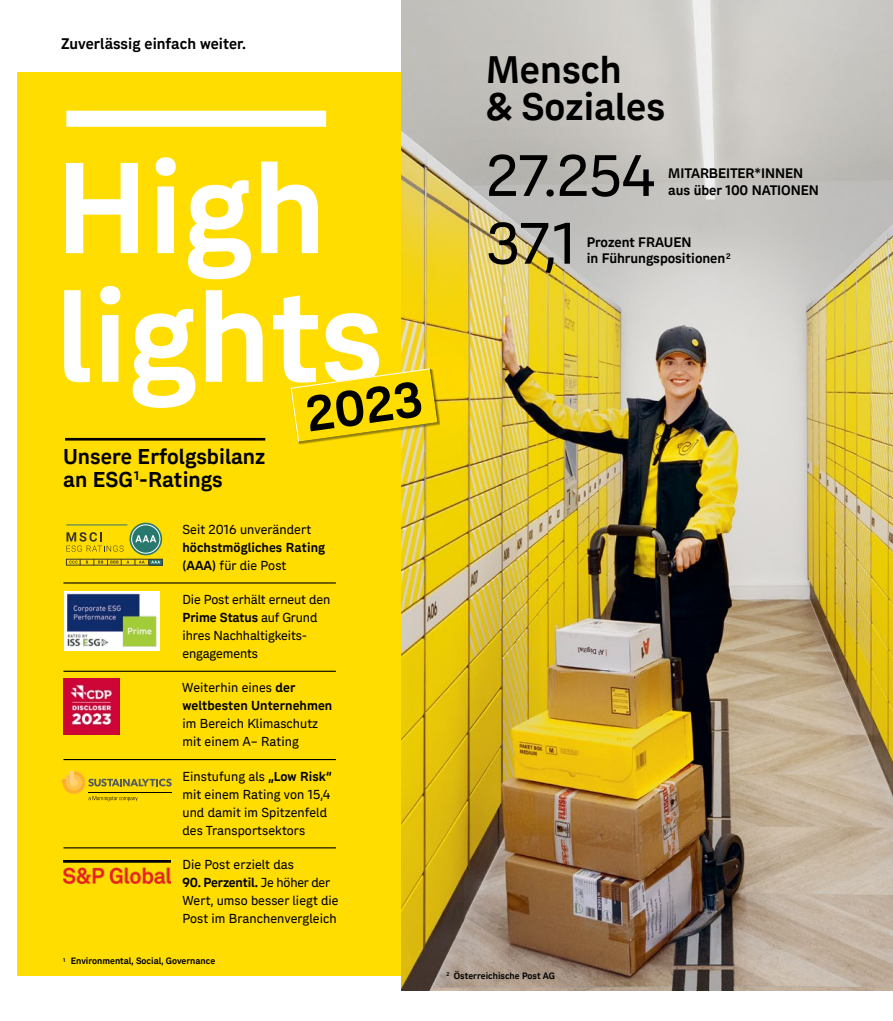
<style>
.page{position:relative;width:893px;height:1021px;background:#fff}
.page>*{position:absolute;margin:0;border:0;box-sizing:border-box;transform-origin:0 0}
.t1{font:700 126.15px/128.6px "Post Sans";color:#fff}
.t2{font:57px "Post Sans";color:#000}
.t3{font:700 48.45px "Post Sans";color:#000}
.t4{font:700 37.5px/37.5px "Post Sans";color:#000}
.t5{font:700 21px/23.2px "Post Sans";color:#000}
.t6{font:700 15px "Post Sans";color:#000}
.t7{font:700 13.5px/16.5px "Post Sans";letter-spacing:-.005em;color:#000}
.t8{font:12.75px/18px "Post Sans";letter-spacing:.005em;color:#000}
.t9{font:700 12.75px/18px "Post Sans";letter-spacing:.005em;color:#000}
.t10{font:700 9px "Post Sans";color:#000}
.s1{font-weight:400}
.s2{font-weight:700}
</style>
<div class="page">
<div style="left:17px;top:72px;width:876px;height:904px;background:#fd0"></div>
<img style="left:401px;top:0;width:492px;height:990px">
<div style="left:66px;top:111px;width:260px;height:16px;background:#fff"></div>
<div style="left:290px;top:368px;width:150px;height:76px;background:#000;opacity:.4"></div>
<svg style="left:290px;top:368px;width:148px;height:74px"></svg>
<hr style="left:65px;top:438px;width:200px;height:2px;background:#000">
<hr style="left:63px;top:582px;width:273px;height:1px;background:#000">
<hr style="left:63px;top:670px;width:273px;height:1px;background:#000">
<hr style="left:63px;top:759px;width:273px;height:1px;background:#000">
<hr style="left:63px;top:847px;width:273px;height:1px;background:#000">
<hr style="left:66px;top:524px;width:61px;height:1px;background:#29786e">
<svg style="left:129px;top:522px;width:33px;height:33px"></svg>
<div style="left:132px;top:524px;width:28px;height:29px;border:1px solid #fff;border-radius:50%"></div>
<svg style="left:135px;top:535px;width:21px;height:7px"></svg>
<div style="left:66px;top:559px;width:96px;height:6px;border:1px solid #3a3430"></div>
<svg style="left:69px;top:559px;width:19px;height:6px"></svg>
<svg style="left:94px;top:559px;width:35px;height:6px"></svg>
<svg style="left:135px;top:559px;width:25px;height:6px"></svg>
<svg style="left:66px;top:532px;width:58px;height:19px"></svg>
<div style="left:65px;top:591px;width:95px;height:59px;background:#fff"></div>
<img style="left:67px;top:593px;width:90px;height:54px">
<img style="left:64px;top:679px;width:55px;height:55px">
<svg style="left:63px;top:771px;width:109px;height:30px"></svg>
<img style="left:64px;top:860px;width:107px;height:24px">
<p class="t6" style="left:61px;top:34px;width:187px">Zuverlässig einfach weiter.</p>
<h1 class="t1" style="left:56px;top:143px;width:329px">High lights</h1>
<h3 class="t3" style="left:302px;top:384px;width:119px;rotate:-8deg">2023</h3>
<h3 class="t5" style="left:63px;top:444px;width:204px">Unsere Erfolgsbilanz an ESG <sup>1</sup>-Ratings</h3>
<p class="t8" style="left:182px;top:520px;width:130px">Seit 2016 unverändert</p>
<p class="t9" style="left:182px;top:538px;width:144px">höchstmögliches Rating (AAA) <span class="s1">für die Post</span></p>
<p class="t8" style="left:182px;top:590px;width:149px">Die Post erhält erneut den<br><span class="s2">Prime Status</span> auf Grund ihres Nachhaltigkeits&shy;engagements</p>
<p class="t9" style="left:182px;top:678px;width:152px"><span class="s1">Weiterhin eines</span> der weltbesten Unternehmen</p>
<p class="t8" style="left:182px;top:714px;width:137px">im Bereich Klimaschutz mit einem A– Rating</p>
<p class="t8" style="left:182px;top:767px;width:151px">Einstufung als <span class="s2">„Low Risk“ </span>mit einem Rating von 15,4 und damit im Spitzenfeld des Transportsektors</p>
<p class="t8" style="left:182px;top:855px;width:113px">Die Post erzielt das</p>
<p class="t8" style="left:182px;top:873px;width:158px"><span class="s2">90. Perzentil.</span> Je höher der<br>Wert, umso besser liegt die<br>Post im Branchenvergleich</p>
<p class="t10" style="left:63px;top:955px;width:153px"><sup>1</sup> Environmental, Social, Governance</p>
<h3 class="t4" style="left:486px;top:50px;width:181px">Mensch<br>&amp; Soziales</h3>
<h2 class="t2" style="left:486px;top:141px;width:171px">27.254</h2>
<p class="t7" style="left:668px;top:165px;width:152px">MITARBEITER*INNEN aus über 100 NATIONEN</p>
<h2 class="t2" style="left:486px;top:208px;width:92px">37,1</h2>
<p class="t7" style="left:587px;top:233px;width:145px">Prozent FRAUEN<br>in Führungspositionen <sup>2</sup></p>
<p class="t10" style="left:446px;top:969px;width:110px"><sup>2</sup> Österreichische Post AG</p>
</div>
